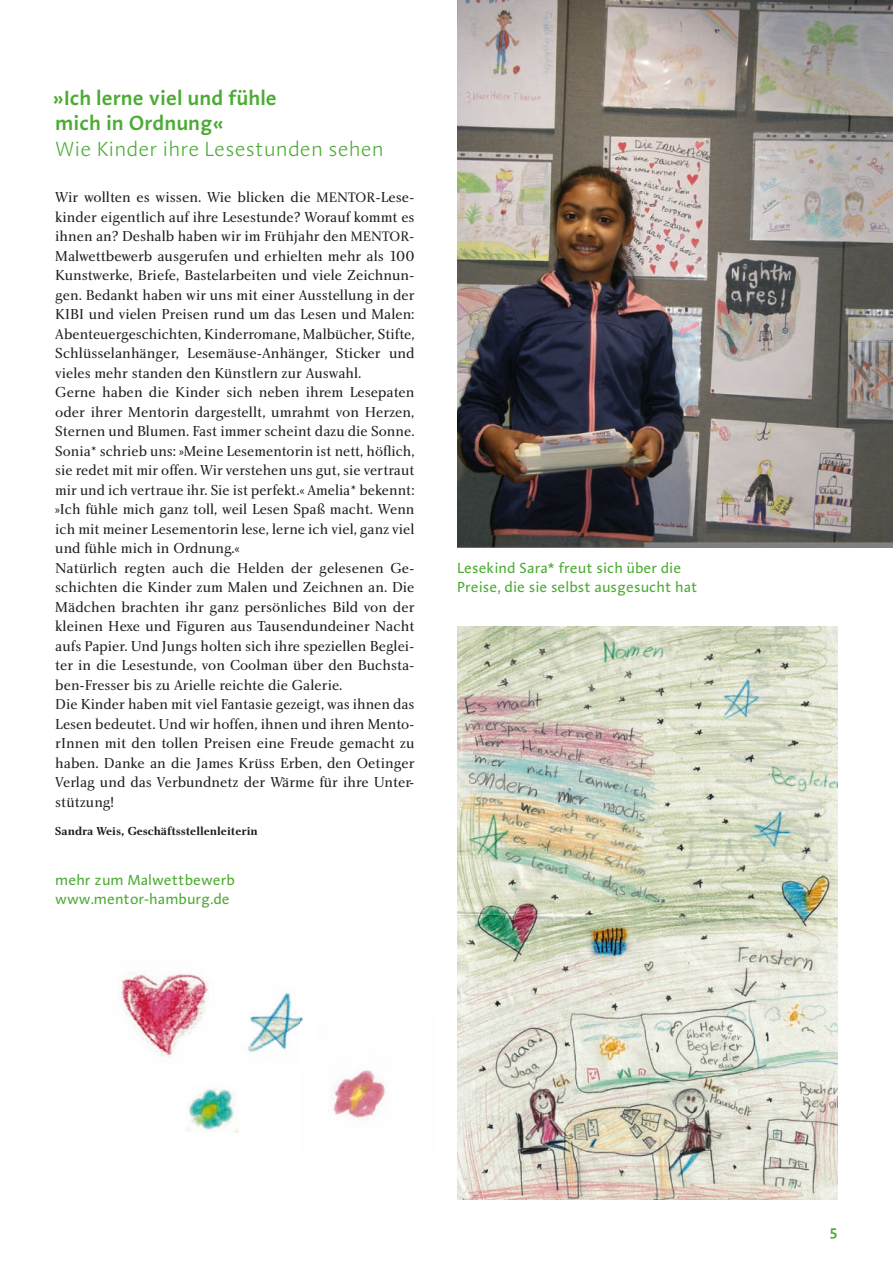
<style>
.page{position:relative;width:893px;height:1263px;background:#fff}
.page>*{position:absolute;margin:0;border:0;box-sizing:border-box;transform-origin:0 0}
.t1{font:600 21px/25.5px "Aroma LT";color:#4cab33}
.t2{font:300 21px "Aroma LT";color:#4cab33}
.t3{font:15px/19.5px "Charlotte Book Plain";color:#1d1d1b}
.t4{font:15px/19.5px "Aroma LT";color:#4cab33}
.t5{font:600 15px "Aroma LT";color:#4cab33}
.t6{font:12px "Charlotte Bold Plain";color:#1d1d1b}
.s1{font-size:14.25px}
</style>
<div class="page">
<img style="left:457px;top:0;width:436px;height:547px">
<img style="left:457px;top:627px;width:381px;height:572px">
<img style="left:248px;top:992px;width:52px;height:60px">
<img style="left:121px;top:972px;width:88px;height:85px">
<img style="left:186px;top:1088px;width:52px;height:44px">
<img style="left:333px;top:1070px;width:52px;height:50px">
<img style="left:300px;top:1017px;width:3px;height:6px">
<h1 class="t1" style="left:53px;top:84px;width:225px">»Ich lerne viel und fühle mich in Ordnung«</h1>
<h1 class="t2" style="left:55px;top:135px;width:330px">Wie Kinder ihre Lesestunden sehen</h1>
<p class="t3" style="left:55px;top:187px;width:361px">Wir wollten es wissen. Wie blicken die <span class="s1">MENTOR</span>-Lese&shy;kinder eigentlich auf ihre Lesestunde? Worauf kommt es ihnen an? Deshalb haben wir im Frühjahr den <span class="s1">MENTOR</span>-Malwettbewerb ausgerufen und erhielten mehr als 100<br>Kunstwerke, Briefe, Bastelarbeiten und viele Zeichnun&shy;gen. Bedankt haben wir uns mit einer Ausstellung in der KIBI und vielen Preisen rund um das Lesen und Malen:<br>Abenteuergeschichten, Kinderromane, Malbücher, Stifte, Schlüsselanhänger, Lesemäuse-Anhänger, Sticker und vieles mehr standen den Künstlern zur Auswahl.<br>Gerne haben die Kinder sich neben ihrem Lesepaten oder ihrer Mentorin dargestellt, umrahmt von Herzen, Sternen und Blumen. Fast immer scheint dazu die Sonne.<br>Sonia* schrieb uns: »Meine Lesementorin ist nett, höflich, sie redet mit mir offen. Wir verstehen uns gut, sie vertraut mir und ich vertraue ihr. Sie ist perfekt.« Amelia* bekennt: »Ich fühle mich ganz toll, weil Lesen Spaß macht. Wenn ich mit meiner Lesementorin lese, lerne ich viel, ganz viel und fühle mich in Ordnung.«<br>Natürlich regten auch die Helden der gelesenen Ge&shy;schichten die Kinder zum Malen und Zeichnen an. Die Mädchen brachten ihr ganz persönliches Bild von der kleinen Hexe und Figuren aus Tausendundeiner Nacht aufs Papier. Und Jungs holten sich ihre speziellen Beglei&shy;ter in die Lesestunde, von Coolman über den Buchsta&shy;ben-Fresser bis zu Arielle reichte die Galerie.<br>Die Kinder haben mit viel Fantasie gezeigt, was ihnen das Lesen bedeutet. Und wir hoffen, ihnen und ihren Mento&shy;rInnen mit den tollen Preisen eine Freude gemacht zu haben. Danke an die James Krüss Erben, den Oetinger Verlag und das Verbundnetz der Wärme für ihre Unter&shy;stützung!</p>
<p class="t6" style="left:55px;top:824px;width:204px">Sandra Weis, Geschäftsstellenleiterin</p>
<p class="t4" style="left:55px;top:869px;width:181px">mehr zum Malwettbewerb www.mentor-hamburg.de</p>
<p class="t4" style="left:457px;top:557px;width:242px">Lesekind Sara* freut sich über die<br>Preise, die sie selbst ausgesucht hat</p>
<p class="t5" style="left:829px;top:1221px;width:10px">5</p>
</div>
